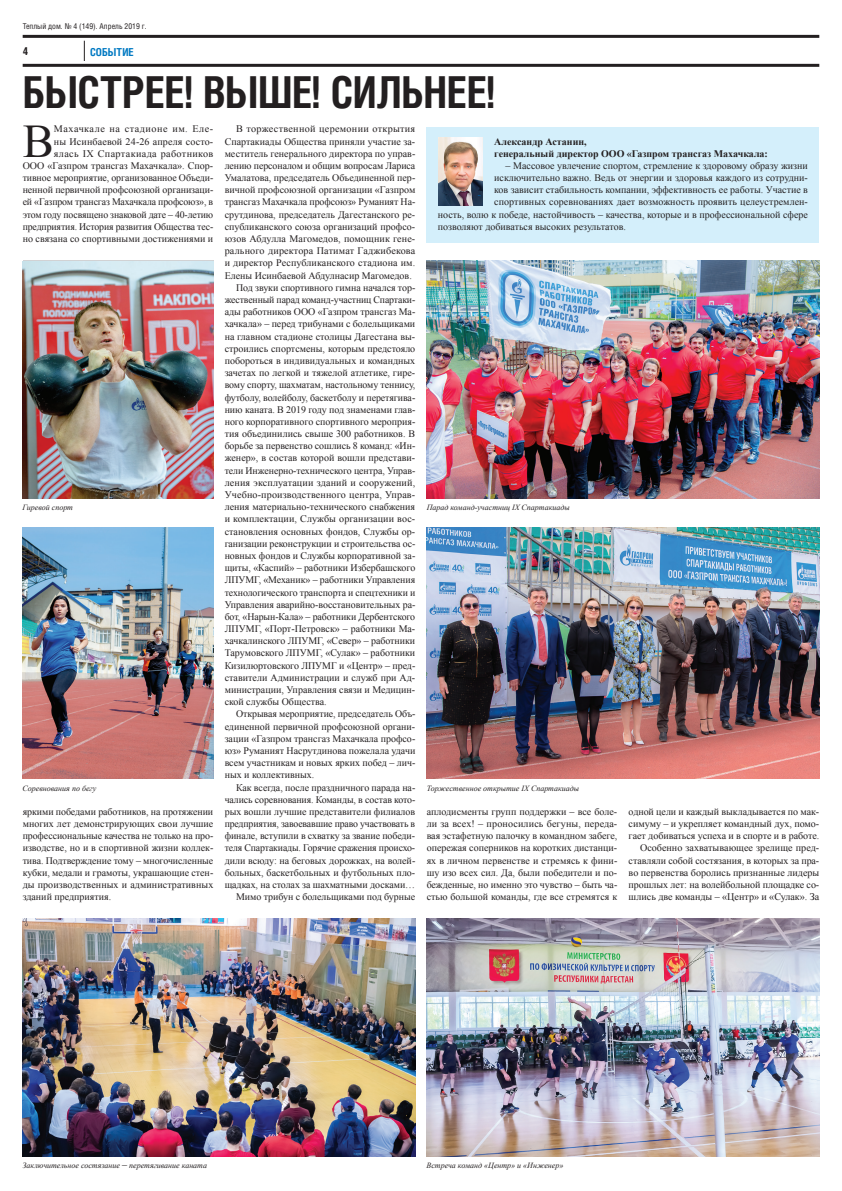
<style>
.page{position:relative;width:842px;height:1191px;background:#fff}
.page>*{position:absolute;margin:0;border:0;box-sizing:border-box;transform-origin:0 0}
.t1{font:46.8px "Times New Roman";color:#231f20}
.t2{font:700 44px "Helios Cond";letter-spacing:-.01em;color:#231f20}
.t3{font:700 11px "Helios Cond";letter-spacing:.005em;color:#0079c2}
.t4{font:700 11px "Helios Cond";color:#231f20}
.t5{font:10px/12.2px "Times New Roman";color:#231f20;text-align:right}
.t6{font:700 10px/12.2px "Times New Roman";color:#231f20}
.t7{font:10px "Times New Roman";letter-spacing:.025em;color:#231f20}
.t8{font:italic 8px "Times New Roman";color:#231f20}
.t9{font:8px "Helios Cond";color:#231f20}
.s1{font-style:normal;font-size:10px}
</style>
<div class="page">
<svg style="left:84px;top:41px;width:1px;height:20px"></svg>
<hr style="left:23px;top:64px;width:196px;height:3px;background:#231f20">
<hr style="left:23px;top:35px;width:796px;height:3px;background:#231f20">
<hr style="left:219px;top:64px;width:600px;height:3px;background:#231f20">
<img style="left:23px;top:528px;width:190px;height:250px">
<img style="left:23px;top:261px;width:190px;height:237px">
<img style="left:427px;top:528px;width:392px;height:250px">
<img style="left:426px;top:261px;width:393px;height:237px">
<img style="left:427px;top:918px;width:392px;height:238px">
<img style="left:23px;top:918px;width:392px;height:238px">
<div style="left:426px;top:127px;width:393px;height:115px;background:#d4effb"></div>
<img style="left:438px;top:138px;width:45px;height:67px">
<p class="t9" style="left:23px;top:21px;width:126px">Теплый дом. № 4 (149). Апрель 2019 г.</p>
<p class="t3" style="left:90px;top:45px;width:45px">СОБЫТИЕ</p>
<h2 class="t2" style="left:23px;top:66px;width:474px">БЫСТРЕЕ! ВЫШЕ! СИЛЬНЕЕ!</h2>
<h1 class="t1" style="left:23px;top:110px;width:33px">В</h1>
<p class="t4" style="left:23px;top:45px;width:7px">4</p>
<p class="t7" style="left:236px;top:122px;width:181px">В торжественной церемонии открытия</p>
<p class="t5" style="left:225px;top:135px;width:192px">Спартакиады Общества приняли участие за-</p>
<p class="t5" style="left:225px;top:147px;width:192px">меститель генерального директора по управ-</p>
<p class="t5" style="left:225px;top:159px;width:192px">лению персоналом и общим вопросам Лариса</p>
<p class="t5" style="left:225px;top:171px;width:192px">Умалатова, председатель Объединенной пер-</p>
<p class="t5" style="left:225px;top:184px;width:192px">вичной профсоюзной организации «Газпром</p>
<p class="t5" style="left:225px;top:196px;width:192px">трансгаз Махачкала профсоюз» Руманият На-</p>
<p class="t5" style="left:225px;top:208px;width:192px">срутдинова, председатель Дагестанского ре-</p>
<p class="t5" style="left:225px;top:220px;width:192px">спубликанского союза организаций профсо-</p>
<p class="t5" style="left:225px;top:232px;width:192px">юзов Абдулла Магомедов, помощник гене-</p>
<p class="t5" style="left:225px;top:245px;width:192px">рального директора Патимат Гаджибекова</p>
<p class="t5" style="left:225px;top:257px;width:192px">и директор Республиканского стадиона им.</p>
<p class="t5" style="left:225px;top:269px;width:189px">Елены Исинбаевой Абдулнасир Магомедов.</p>
<p class="t5" style="left:236px;top:281px;width:181px">Под звуки спортивного гимна начался тор-</p>
<p class="t5" style="left:225px;top:293px;width:192px">жественный парад команд-участниц Спартаки-</p>
<p class="t5" style="left:225px;top:305px;width:192px">ады работников ООО «Газпром трансгаз Ма-</p>
<p class="t5" style="left:225px;top:318px;width:192px">хачкала» – перед трибунами с болельщиками</p>
<p class="t5" style="left:225px;top:330px;width:192px">на главном стадионе столицы Дагестана вы-</p>
<p class="t5" style="left:225px;top:342px;width:192px">строились спортсмены, которым предстояло</p>
<p class="t5" style="left:225px;top:354px;width:192px">побороться в индивидуальных и командных</p>
<p class="t5" style="left:225px;top:366px;width:192px">зачетах по легкой и тяжелой атлетике, гире-</p>
<p class="t5" style="left:225px;top:379px;width:192px">вому спорту, шахматам, настольному теннису,</p>
<p class="t5" style="left:225px;top:391px;width:192px">футболу, волейболу, баскетболу и перетягива-</p>
<p class="t5" style="left:225px;top:403px;width:192px">нию каната. В 2019 году под знаменами глав-</p>
<p class="t5" style="left:225px;top:415px;width:192px">ного корпоративного спортивного мероприя-</p>
<p class="t5" style="left:225px;top:427px;width:192px">тия объединились свыше 300 работников. В</p>
<p class="t5" style="left:225px;top:439px;width:192px">борьбе за первенство сошлись 8 команд: «Ин-</p>
<p class="t5" style="left:225px;top:452px;width:192px">женер», в состав которой вошли представи-</p>
<p class="t5" style="left:225px;top:464px;width:192px">тели Инженерно-технического центра, Управ-</p>
<p class="t5" style="left:225px;top:476px;width:192px">ления эксплуатации зданий и сооружений,</p>
<p class="t5" style="left:225px;top:488px;width:192px">Учебно-производственного центра, Управ-</p>
<p class="t5" style="left:225px;top:500px;width:192px">ления материально-технического снабжения</p>
<p class="t5" style="left:225px;top:513px;width:192px">и комплектации, Службы организации вос-</p>
<p class="t5" style="left:225px;top:525px;width:192px">становления основных фондов, Службы ор-</p>
<p class="t5" style="left:225px;top:537px;width:192px">ганизации реконструкции и строительства ос-</p>
<p class="t5" style="left:225px;top:549px;width:192px">новных фондов и Службы корпоративной за-</p>
<p class="t5" style="left:225px;top:561px;width:192px">щиты, «Каспий» – работники Избербашского</p>
<p class="t5" style="left:225px;top:573px;width:192px">ЛПУМГ, «Механик» – работники Управления</p>
<p class="t5" style="left:225px;top:586px;width:192px">технологического транспорта и спецтехники и</p>
<p class="t5" style="left:225px;top:598px;width:192px">Управления аварийно-восстановительных ра-</p>
<p class="t5" style="left:225px;top:610px;width:192px">бот, «Нарын-Кала» – работники Дербентского</p>
<p class="t5" style="left:225px;top:622px;width:192px">ЛПУМГ, «Порт-Петровск» – работники Ма-</p>
<p class="t5" style="left:225px;top:634px;width:192px">хачкалинского ЛПУМГ, «Север» – работники</p>
<p class="t5" style="left:225px;top:647px;width:192px">Тарумовского ЛПУМГ, «Сулак» – работники</p>
<p class="t5" style="left:225px;top:659px;width:192px">Кизилюртовского ЛПУМГ и «Центр» – пред-</p>
<p class="t5" style="left:225px;top:671px;width:192px">ставители Администрации и служб при Ад-</p>
<p class="t5" style="left:225px;top:683px;width:192px">министрации, Управления связи и Медицин-</p>
<p class="t5" style="left:225px;top:695px;width:104px">ской службы Общества.</p>
<p class="t5" style="left:236px;top:708px;width:181px">Открывая мероприятие, председатель Объ-</p>
<p class="t5" style="left:225px;top:720px;width:192px">единенной первичной профсоюзной органи-</p>
<p class="t5" style="left:225px;top:732px;width:192px">зации «Газпром трансгаз Махачкала профсо-</p>
<p class="t5" style="left:225px;top:744px;width:192px">юз» Руманият Насрутдинова пожелала удачи</p>
<p class="t5" style="left:225px;top:756px;width:192px">всем участникам и новых ярких побед – лич-</p>
<p class="t5" style="left:225px;top:768px;width:91px">ных и коллективных.</p>
<p class="t5" style="left:236px;top:781px;width:181px">Как всегда, после праздничного парада на-</p>
<p class="t5" style="left:225px;top:793px;width:192px">чались соревнования. Команды, в состав кото-</p>
<p class="t5" style="left:225px;top:805px;width:192px">рых вошли лучшие представители филиалов</p>
<p class="t5" style="left:225px;top:817px;width:192px">предприятия, завоевавшие право участвовать в</p>
<p class="t5" style="left:225px;top:829px;width:192px">финале, вступили в схватку за звание победи-</p>
<p class="t5" style="left:225px;top:842px;width:192px">теля Спартакиады. Горячие сражения происхо-</p>
<p class="t5" style="left:225px;top:854px;width:192px">дили всюду: на беговых дорожках, на волей-</p>
<p class="t5" style="left:225px;top:866px;width:192px">больных, баскетбольных и футбольных пло-</p>
<p class="t5" style="left:225px;top:878px;width:192px">щадках, на столах за шахматными досками…</p>
<p class="t5" style="left:236px;top:890px;width:181px">Мимо трибун с болельщиками под бурные</p>
<p class="t5" style="left:23px;top:123px;width:192px">Махачкале на стадионе им. Еле-<br>ны Исинбаевой 24-26 апреля состо-<br>ялась IX Спартакиада работников<br>ООО «Газпром трансгаз Махачкала». Спор&shy;тивное мероприятие, организованное Объеди&shy;ненной первичной профсоюзной организаци&shy;ей «Газпром трансгаз Махачкала профсоюз», в этом году посвящено знаковой дате – 40-летию предприятия. История развития Общества тес&shy;но связана со спортивными достижениями и</p>
<p class="t6" style="left:494px;top:135px;width:275px">Александр Астанин,<br>генеральный директор ООО «Газпром трансгаз Махачкала:</p>
<p class="t5" style="left:506px;top:159px;width:304px">– Массовое увлечение спортом, стремление к здоровому образу жизни</p>
<p class="t5" style="left:494px;top:171px;width:315px">исключительно важно. Ведь от энергии и здоровья каждого из сотрудни-</p>
<p class="t5" style="left:494px;top:184px;width:315px">ков зависит стабильность компании, эффективность ее работы. Участие в</p>
<p class="t5" style="left:494px;top:196px;width:315px">спортивных соревнованиях дает возможность проявить целеустремлен-</p>
<p class="t5" style="left:438px;top:208px;width:372px">ность, волю к победе, настойчивость – качества, которые и в профессиональной сфере</p>
<p class="t5" style="left:438px;top:220px;width:190px">позволяют добиваться высоких результатов.</p>
<p class="t8" style="left:427px;top:502px;width:145px">Парад команд-участниц IX Спартакиады</p>
<p class="t8" style="left:23px;top:502px;width:52px">Гиревой спорт</p>
<p class="t8" style="left:23px;top:782px;width:75px">Соревнования по бегу</p>
<p class="t8" style="left:427px;top:782px;width:154px">Торжественное открытие IX Спартакиады</p>
<p class="t5" style="left:23px;top:805px;width:192px;text-align:justify">яркими победами работников, на протяжении многих лет демонстрирующих свои лучшие профессиональные качества не только на про&shy;изводстве, но и в спортивной жизни коллек&shy;тива. Подтверждение тому – многочисленные кубки, медали и грамоты, украшающие стен&shy;ды производственных и административных зданий предприятия.</p>
<p class="t5" style="left:427px;top:805px;width:192px;text-align:justify">аплодисменты групп поддержки – все боле&shy;ли за всех! – проносились бегуны, переда&shy;вая эстафетную палочку в командном забеге, опережая соперников на коротких дистанци&shy;ях в личном первенстве и стремясь к фини&shy;шу изо всех сил. Да, были победители и по&shy;бежденные, но именно это чувство – быть ча&shy;стью большой команды, где все стремятся к</p>
<p class="t5" style="left:629px;top:805px;width:192px">одной цели и каждый выкладывается по мак&shy;симуму – и укрепляет командный дух, помо&shy;гает добиваться успеха и в спорте и в работе.<br>Особенно захватывающее зрелище пред&shy;ставляли собой состязания, в которых за пра&shy;во первенства боролись признанные лидеры прошлых лет: на волейбольной площадке со&shy;шлись две команды – «Центр» и «Сулак». За</p>
<p class="t8" style="left:23px;top:1160px;width:186px">Заключительное состязание <span class="s1">–</span> перетягивание каната</p>
<p class="t8" style="left:426px;top:1160px;width:138px">Встреча команд «Центр» и «Инженер»</p>
</div>
